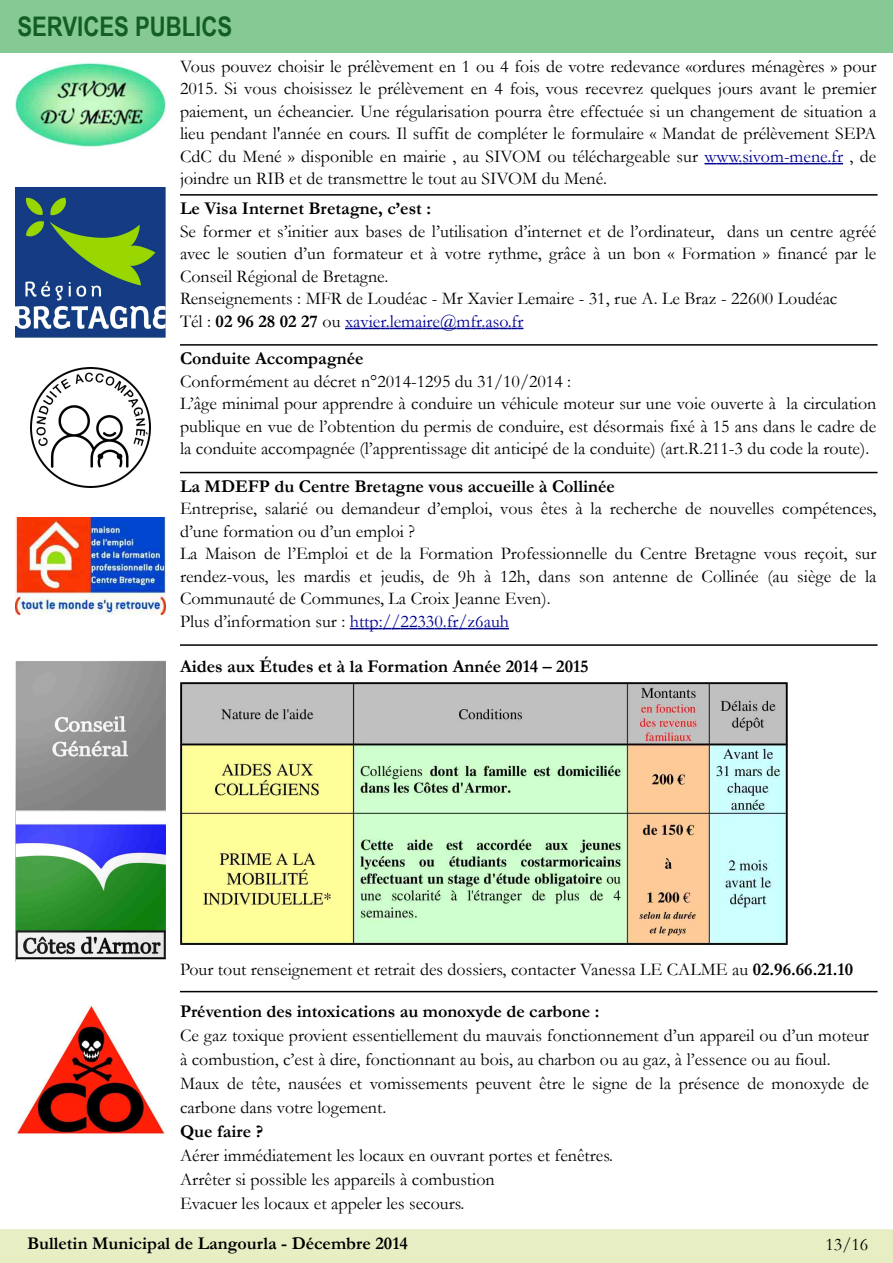
<style>
.page{position:relative;width:893px;height:1263px;background:#fff}
.page>*{position:absolute;margin:0;border:0;box-sizing:border-box;transform-origin:0 0}
.t1{font:700 27px "Arial Narrow";color:#135f23}
.t2{font:18px/22.5px "Garamond";color:#000}
.t3{font:700 18px "Garamond";color:#000}
.s1{color:#00008f}
.s2{font-weight:700}
</style>
<div class="page">
<div style="left:0;top:0;width:892px;height:52px;background:#86c995"></div>
<div style="left:0;top:1229px;width:893px;height:34px;background:#e7eec3"></div>
<svg style="left:704px;top:163px;width:139px;height:1px"></svg>
<img style="left:15px;top:188px;width:150px;height:150px">
<svg style="left:345px;top:328px;width:178px;height:1px"></svg>
<hr style="left:180px;top:194px;width:698px;height:2px;background:#000">
<img style="left:15px;top:518px;width:150px;height:96px">
<svg style="left:350px;top:628px;width:159px;height:1px"></svg>
<hr style="left:180px;top:344px;width:698px;height:2px;background:#000">
<hr style="left:180px;top:472px;width:698px;height:1px;background:#000">
<img style="left:30px;top:368px;width:120px;height:120px">
<img style="left:180px;top:682px;width:608px;height:263px">
<hr style="left:180px;top:644px;width:698px;height:2px;background:#000">
<img style="left:15px;top:660px;width:150px;height:301px">
<img style="left:15px;top:62px;width:150px;height:85px">
<img style="left:15px;top:1005px;width:150px;height:128px">
<hr style="left:180px;top:991px;width:698px;height:1px;background:#000">
<h1 class="t1" style="left:17px;top:11px;width:216px">SERVICES PUBLICS</h1>
<p class="t2" style="left:180px;top:55px;width:698px;text-align:justify">Vous pouvez choisir le prélèvement en 1 ou 4 fois de votre redevance «ordures ménagères » pour 2015. Si vous choisissez le prélèvement en 4 fois, vous recevrez quelques jours avant le premier paiement, un écheancier. Une régularisation pourra être effectuée si un changement de situation a lieu pendant l'année en cours. Il suffit de compléter le formulaire « Mandat de prélèvement SEPA CdC du Mené » disponible en mairie , au SIVOM ou téléchargeable sur <span class="s1">www.sivom-mene.fr</span> , de joindre un RIB et de transmettre le tout au SIVOM du Mené.</p>
<p class="t3" style="left:180px;top:199px;width:252px">Le Visa Internet Bretagne, c’est :</p>
<p class="t2" style="left:180px;top:220px;width:698px">Se former et s’initier aux bases de l’utilisation d’internet et de l’ordinateur, dans un centre agréé avec le soutien d’un formateur et à votre rythme, grâce à un bon « Formation » financé par le Conseil Régional de Bretagne.<br>Renseignements : MFR de Loudéac - Mr Xavier Lemaire - 31, rue A. Le Braz - 22600 Loudéac<br>Tél : <span class="s2">02 96 28 02 27</span> ou <span class="s1">xavier.lemaire@mfr.aso.fr</span></p>
<p class="t3" style="left:180px;top:349px;width:185px">Conduite Accompagnée</p>
<p class="t2" style="left:180px;top:370px;width:698px">Conformément au décret n°2014-1295 du 31/10/2014 :<br>L’âge minimal pour apprendre à conduire un véhicule moteur sur une voie ouverte à la circulation publique en vue de l’obtention du permis de conduire, est désormais fixé à 15 ans dans le cadre de la conduite accompagnée (l’apprentissage dit anticipé de la conduite) (art.R.211-3 du code la route).</p>
<p class="t3" style="left:180px;top:476px;width:436px">La MDEFP du Centre Bretagne vous accueille à Collinée</p>
<p class="t2" style="left:180px;top:498px;width:698px">Entreprise, salarié ou demandeur d’emploi, vous êtes à la recherche de nouvelles compétences, d’une formation ou d’un emploi ?<br>La Maison de l’Emploi et de la Formation Professionnelle du Centre Bretagne vous reçoit, sur rendez-vous, les mardis et jeudis, de 9h à 12h, dans son antenne de Collinée (au siège de la Communauté de Communes, La Croix Jeanne Even).<br>Plus d’information sur : <span class="s1">http://22330.fr/z6auh</span></p>
<p class="t3" style="left:180px;top:656px;width:410px">Aides aux Études et à la Formation Année 2014 – 2015</p>
<p class="t2" style="left:180px;top:958px;width:675px">Pour tout renseignement et retrait des dossiers, contacter Vanessa LE CALME au <span class="s2">02.96.66.21.10</span></p>
<p class="t3" style="left:180px;top:1001px;width:421px">Prévention des intoxications au monoxyde de carbone :</p>
<p class="t2" style="left:180px;top:1023px;width:690px;line-height:24px">Ce gaz toxique provient essentiellement du mauvais fonctionnement d’un appareil ou d’un moteur à combustion, c’est à dire, fonctionnant au bois, au charbon ou au gaz, à l’essence ou au fioul.<br>Maux de tête, nausées et vomissements peuvent être le signe de la présence de monoxyde de carbone dans votre logement.</p>
<p class="t3" style="left:180px;top:1121px;width:85px">Que faire ?</p>
<p class="t2" style="left:180px;top:1143px;width:435px;line-height:24px">Aérer immédiatement les locaux en ouvrant portes et fenêtres.<br>Arrêter si possible les appareils à combustion<br>Evacuer les locaux et appeler les secours.</p>
<p class="t3" style="left:27px;top:1234px;width:382px">Bulletin Municipal de Langourla - Décembre 2014</p>
<p class="t2" style="left:825px;top:1234px;width:44px">13/16</p>
</div>
